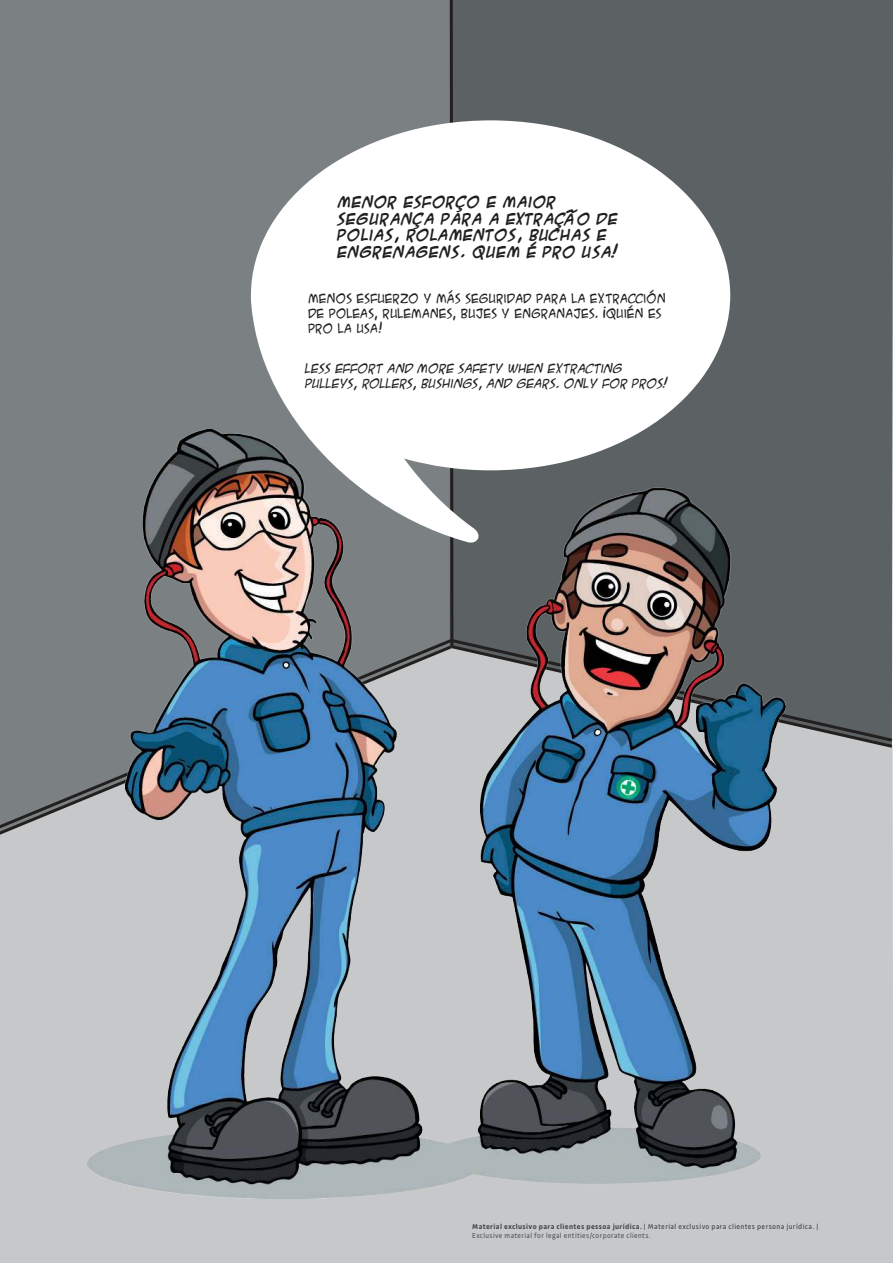
<style>
.page{position:relative;width:893px;height:1263px;background:#fff}
.page>*{position:absolute;margin:0;border:0;box-sizing:border-box;transform-origin:0 0}
.t1{font:700 13.35px/16.8px "ACME Secret Agent";color:#221f1f}
.t2{font:12px/15px "ACME Secret Agent";color:#221f1f}
.t3{font:italic 12px/15px "ACME Secret Agent";color:#221f1f}
.t4{font:300 7.5px/9px "Tramontina Cond Textos";letter-spacing:.05em;color:#404041}
.s1{font-weight:700}
.s2{font-weight:400}
</style>
<div class="page">
<div style="left:0;top:750px;width:893px;height:513px;background:#c6c8ca"></div>
<div style="left:0;top:0;width:448px;height:637px;background:#7b8182"></div>
<div style="left:455px;top:0;width:438px;height:637px;background:#5c6263"></div>
<svg style="left:448px;top:0;width:7px;height:120px"></svg>
<svg style="left:0;top:637px;width:88px;height:217px;background:#858a8b"></svg>
<svg style="left:785px;top:637px;width:108px;height:107px;background:#616667"></svg>
<img style="left:88px;top:429px;width:697px;height:769px">
<svg style="left:251px;top:120px;width:479px;height:423px"></svg>
<h1 class="t1" style="left:337px;top:193px;width:282px">MENOR ESFORÇO E MAIOR<br>SEGURANÇA PARA A EXTRAÇÃO DE<br>POLIAS, ROLAMENTOS, BUCHAS E<br>ENGRENAGENS. QUEM É PRO USA!</h1>
<h2 class="t2" style="left:308px;top:290px;width:359px">MENOS ESFUERZO Y MÁS SEGURIDAD PARA LA EXTRACCIÓN<br>DE POLEAS, RULEMANES, BUJES Y ENGRANAJES. ¡QUIÉN ES<br>PRO LA USA!</h2>
<h2 class="t3" style="left:305px;top:360px;width:364px">LESS EFFORT AND MORE SAFETY WHEN EXTRACTING<br>PULLEYS, ROLLERS, BUSHINGS, AND GEARS. ONLY FOR PROS!</h2>
<p class="t4" style="left:472px;top:1222px;width:347px"><span class="s1">Material exclusivo para clientes pessoa jurídica.</span> <span class="s2">| Material exclusivo para clientes persona jurídica. |<br></span>Exclusive material for legal entities/corporate clients.</p>
</div>
